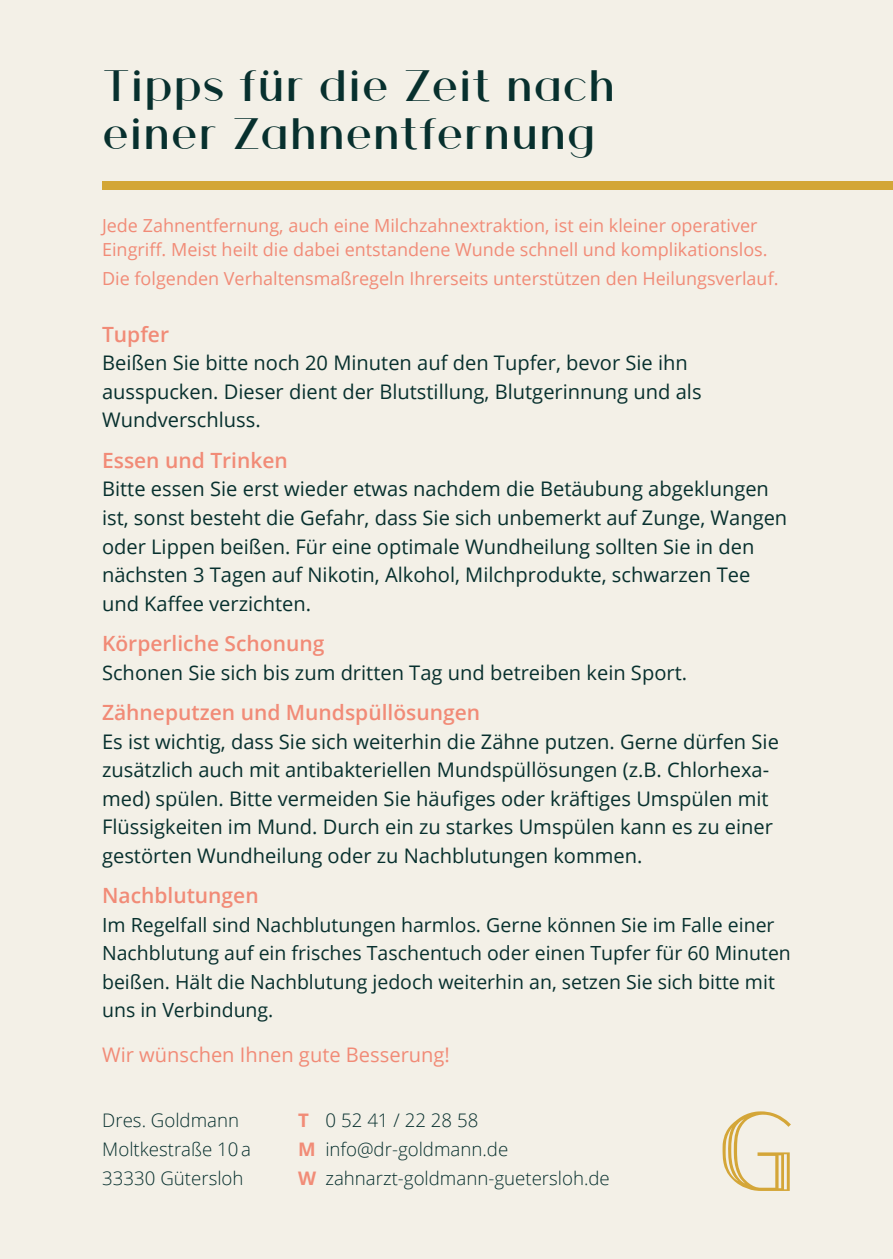
<style>
.page{position:relative;width:893px;height:1259px;background:#f3f0e7}
.page>*{position:absolute;margin:0;border:0;box-sizing:border-box;transform-origin:0 0}
.t1{font:46.8px/48px "Athena";color:#07302e}
.t2{font:600 21px "Open Sans";color:#f18b77}
.t3{font:20.1px/28.5px "Open Sans";color:#07302e}
.t4{font:20.1px "Open Sans";color:#f18b77}
.t5{font:19.5px/28.5px "Open Sans";color:#07302e}
.t6{font:300 18.6px/29.1px "Open Sans";color:#07302e}
.t7{font:18px/24px "Open Sans";color:#f18b77}
.s1{font-weight:700;color:#f18c77}
</style>
<div class="page">
<svg style="left:722px;top:1111px;width:69px;height:80px"></svg>
<div style="left:102px;top:181px;width:791px;height:8px;background:#d3a636"></div>
<h1 class="t1" style="left:102px;top:60px;width:515px">Tipps für die Zeit nach einer Zahnentfernung</h1>
<p class="t7" style="left:102px;top:213px;width:667px">Jede Zahnentfernung, auch eine Milchzahnextraktion, ist ein kleiner operativer<br>Eingriff. Meist heilt die dabei entstandene Wunde schnell und komplikationslos.</p>
<p class="t7" style="left:102px;top:266px;width:678px">Die folgenden Verhaltensmaßregeln Ihrerseits unterstützen den Heilungsverlauf.</p>
<p class="t2" style="left:102px;top:320px;width:69px">Tupfer</p>
<p class="t3" style="left:102px;top:348px;width:601px">Beißen Sie bitte noch 20 Minuten auf den Tupfer, bevor Sie ihn ausspucken. Dieser dient der Blutstillung, Blutgerinnung und als<br>Wundverschluss.</p>
<p class="t2" style="left:102px;top:446px;width:187px">Essen und Trinken</p>
<p class="t3" style="left:102px;top:474px;width:687px">Bitte essen Sie erst wieder etwas nachdem die Betäubung abgeklungen ist, sonst besteht die Gefahr, dass Sie sich unbemerkt auf Zunge, Wangen oder Lippen beißen. Für eine optimale Wundheilung sollten Sie in den nächsten 3 Tagen auf Nikotin, Alkohol, Milchprodukte, schwarzen Tee und Kaffee verzichten.</p>
<p class="t2" style="left:102px;top:629px;width:224px">Körperliche Schonung</p>
<p class="t3" style="left:102px;top:657px;width:587px">Schonen Sie sich bis zum dritten Tag und betreiben kein Sport.</p>
<p class="t2" style="left:102px;top:698px;width:380px">Zähneputzen und Mundspüllösungen</p>
<p class="t3" style="left:102px;top:726px;width:678px">Es ist wichtig, dass Sie sich weiterhin die Zähne putzen. Gerne dürfen Sie zusätzlich auch mit antibakteriellen Mundspüllösungen (z.B. Chlorhexa&shy;med) spülen. Bitte vermeiden Sie häufiges oder kräftiges Umspülen mit Flüssigkeiten im Mund. Durch ein zu starkes Umspülen kann es zu einer gestörten Wundheilung oder zu Nachblutungen kommen.</p>
<p class="t2" style="left:102px;top:881px;width:158px">Nachblutungen</p>
<p class="t5" style="left:102px;top:909px;width:690px">Im Regelfall sind Nachblutungen harmlos. Gerne können Sie im Falle einer Nachblutung auf ein frisches Taschentuch oder einen Tupfer für 60 Minuten beißen. Hält die Nachblutung jedoch weiterhin an, setzen Sie sich bitte mit uns in Verbindung.</p>
<p class="t4" style="left:102px;top:1041px;width:349px">Wir wünschen Ihnen gute Besserung!</p>
<p class="t6" style="left:102px;top:1105px;width:150px">Dres. Goldmann<br>Moltkestraße 10 a<br>33330 Gütersloh</p>
<p class="t6" style="left:298px;top:1105px;width:313px"><span class="s1">T</span> 0 52 41 / 22 28 58<br><span class="s1">M</span> info@dr-goldmann.de<br><span class="s1">W</span> zahnarzt-goldmann-guetersloh.de</p>
</div>
